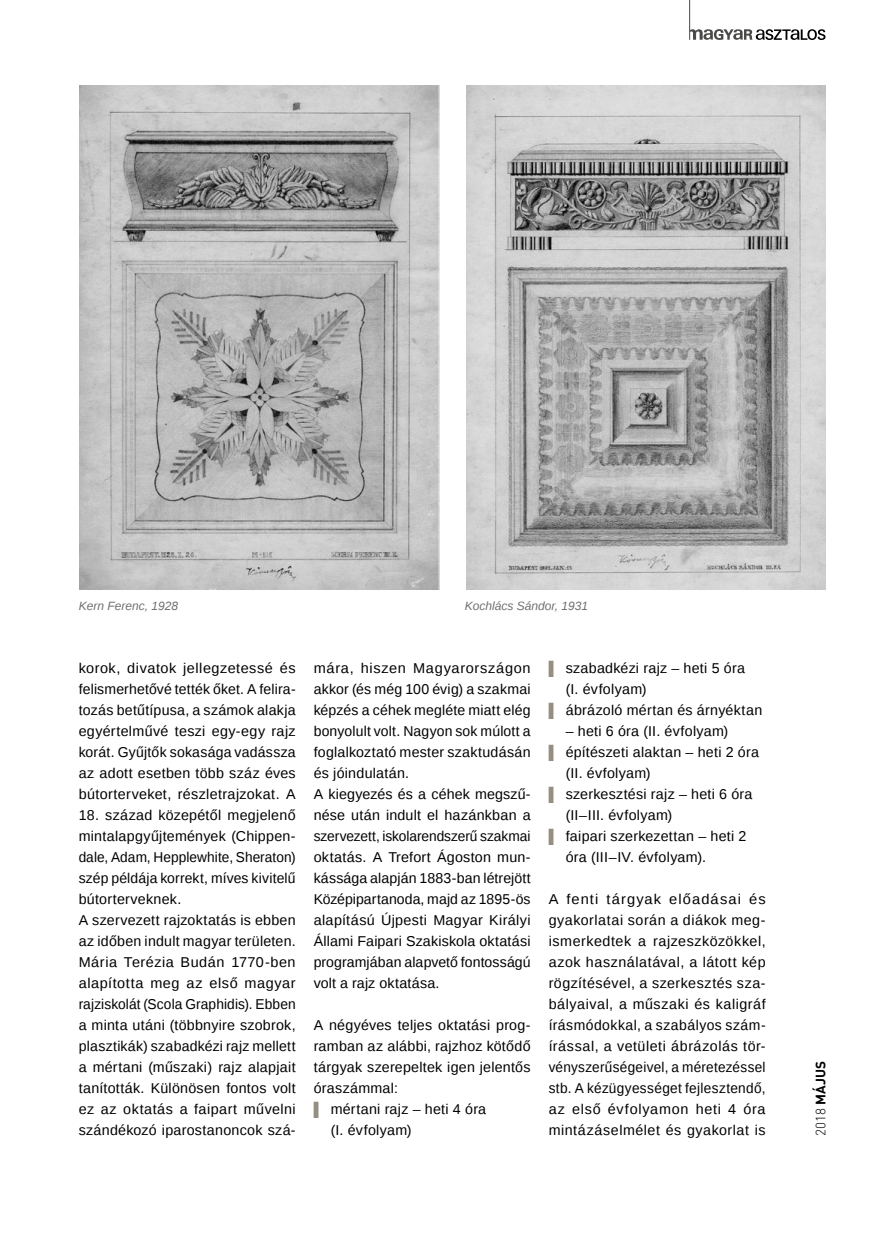
<style>
.page{position:relative;width:872px;height:1242px;background:#fff}
.page>*{position:absolute;margin:0;border:0;box-sizing:border-box;transform-origin:0 0}
.t1{font:14.25px/21px "Liberation Sans";letter-spacing:.02em;color:#000;text-align:justify}
.t2{font:700 13.5px "DIN Pro";letter-spacing:.01em;color:#000}
.t3{font:italic 12px "Liberation Sans";color:#706f6f}
.s1{font-size:13.5px;color:#968e82}
.s2{font-weight:300}
</style>
<div class="page">
<svg style="left:690px;top:29px;width:135px;height:11px"></svg>
<hr style="left:689px;top:0;width:1px;height:40px;background:#4a4a49">
<img style="left:79px;top:85px;width:360px;height:504px">
<img style="left:466px;top:86px;width:359px;height:503px">
<p class="t3" style="left:79px;top:598px;width:101px">Kern Ferenc, 1928</p>
<p class="t3" style="left:465px;top:598px;width:125px">Kochlács Sándor, 1931</p>
<p class="t1" style="left:79px;top:658px;width:218px">korok, divatok jellegzetessé és felismerhetővé tették őket. A felira&shy;tozás betűtípusa, a számok alakja egyértelművé teszi egy-egy rajz korát. Gyűjtők sokasága vadássza az adott esetben több száz éves bútorterveket, részletrajzokat. A</p>
<p class="t1" style="left:79px;top:805px;width:218px;text-align:left">18. század közepétől megjelenő mintalapgyűjtemények (Chippen&shy;dale, Adam, Hepplewhite, Sheraton) szép példája korrekt, míves kivitelű bútorterveknek.<br>A szervezett rajzoktatás is ebben az időben indult magyar területen.<br>Mária Terézia Budán 1770-ben alapította meg az első magyar rajziskolát (Scola Graphidis). Ebben a minta utáni (többnyire szobrok, plasztikák) szabadkézi rajz mellett a mértani (műszaki) rajz alapjait tanították. Különösen fontos volt ez az oktatás a faipart művelni szándékozó iparostanoncok szá-</p>
<p class="t1" style="left:314px;top:658px;width:218px;text-align:left">mára, hiszen Magyarországon akkor (és még 100 évig) a szakmai képzés a céhek megléte miatt elég bonyolult volt. Nagyon sok múlott a foglalkoztató mester szaktudásán és jóindulatán.<br>A kiegyezés és a céhek megszű&shy;nése után indult el hazánkban a szervezett, iskolarendszerű szakmai oktatás. A Trefort Ágoston mun&shy;kássága alapján 1883-ban létrejött<br>Középipartanoda, majd az 1895-ös alapítású Újpesti Magyar Királyi<br>Állami Faipari Szakiskola oktatási programjában alapvető fontosságú volt a rajz oktatása.</p>
<p class="t1" style="left:314px;top:1015px;width:218px">A négyéves teljes oktatási prog-</p>
<p class="t1" style="left:314px;top:1036px;width:218px">ramban az alábbi, rajzhoz kötődő</p>
<p class="t1" style="left:314px;top:1057px;width:218px">tárgyak szerepeltek igen jelentős</p>
<p class="t1" style="left:314px;top:1078px;width:86px">óraszámmal:</p>
<p class="t1" style="left:314px;top:1099px;width:174px"><span class="s1">▌</span> mértani rajz – heti 4 óra</p>
<p class="t1" style="left:331px;top:1120px;width:82px">(I. évfolyam)</p>
<p class="t1" style="left:548px;top:658px;width:198px"><span class="s1">▌</span> szabadkézi rajz – heti 5 óra</p>
<p class="t1" style="left:565px;top:679px;width:82px">(I. évfolyam)</p>
<p class="t1" style="left:548px;top:700px;width:215px"><span class="s1">▌</span> ábrázoló mértan és árnyéktan</p>
<p class="t1" style="left:565px;top:721px;width:164px">– heti 6 óra (II. évfolyam)</p>
<p class="t1" style="left:548px;top:742px;width:212px"><span class="s1">▌</span> építészeti alaktan – heti 2 óra</p>
<p class="t1" style="left:565px;top:763px;width:86px">(II. évfolyam)</p>
<p class="t1" style="left:548px;top:784px;width:205px"><span class="s1">▌</span> szerkesztési rajz – heti 6 óra</p>
<p class="t1" style="left:565px;top:805px;width:108px">(II–III. évfolyam)</p>
<p class="t1" style="left:548px;top:826px;width:199px"><span class="s1">▌</span> faipari szerkezettan – heti 2</p>
<p class="t1" style="left:565px;top:847px;width:142px">óra (III–IV. évfolyam).</p>
<p class="t1" style="left:548px;top:889px;width:218px">A fenti tárgyak előadásai és gyakorlatai során a diákok meg&shy;ismerkedtek a rajzeszközökkel, azok használatával, a látott kép rögzítésével, a szerkesztés sza&shy;bályaival, a műszaki és kaligráf írásmódokkal, a szabályos szám&shy;írással, a vetületi ábrázolás tör&shy;vényszerűségeivel, a méretezéssel stb. A kézügyességet fejlesztendő, az első évfolyamon heti 4 óra mintázáselmélet és gyakorlat is</p>
<p class="t2" style="left:811px;top:1135px;width:77px;rotate:-90deg"><span class="s2">2018</span> MÁJUS</p>
</div>
